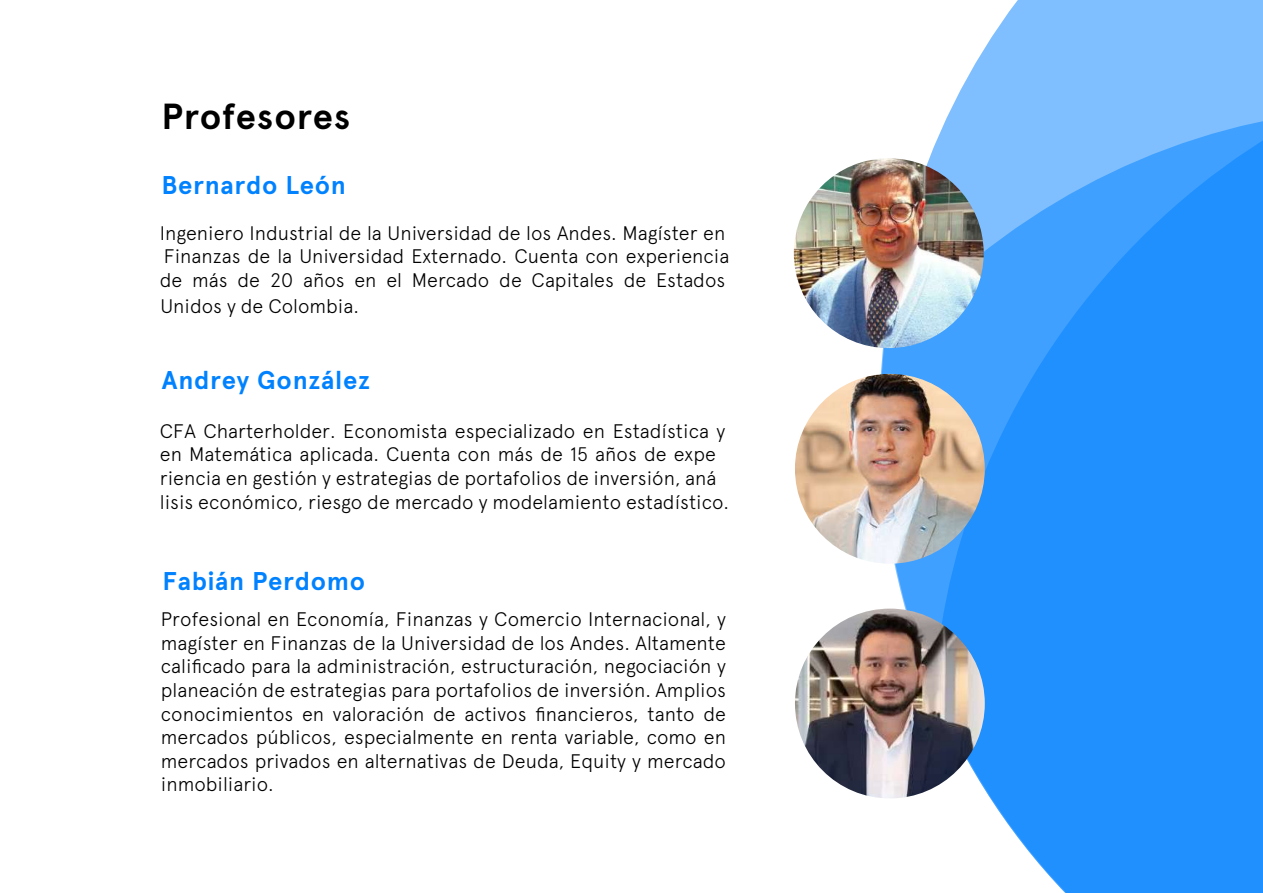
<style>
.page{position:relative;width:1263px;height:893px;background:#fff}
.page>*{position:absolute;margin:0;border:0;box-sizing:border-box;transform-origin:0 0}
.t1{font:700 36.3px "Apercu";letter-spacing:.02em;color:#000}
.t2{font:700 25.65px "Apercu";letter-spacing:.03em;color:#0082ff}
.t3{font:300 19.65px/23.5px "Apercu";color:#000}
</style>
<div class="page">
<div style="left:992px;top:0;width:271px;height:36px;background:#80bfff"></div>
<svg style="left:879px;top:152px;width:53px;height:646px;fill:#40a0ff"></svg>
<svg style="left:932px;top:36px;width:331px;height:857px;background:#3f9ffe"></svg>
<img style="left:794px;top:158px;width:190px;height:190px;border-radius:95px">
<img style="left:795px;top:609px;width:190px;height:189px;border-radius:95px">
<img style="left:795px;top:374px;width:190px;height:190px;border-radius:95px">
<h1 class="t1" style="left:162px;top:95px;width:190px">Profesores</h1>
<h2 class="t2" style="left:161px;top:170px;width:186px">Bernardo León</h2>
<p class="t3" style="left:160px;top:221px;width:571px">Ingeniero Industrial de la Universidad de los Andes. Magíster en<br>Finanzas de la Universidad Externado. Cuenta con experiencia de más de 20 años en el Mercado de Capitales de Estados</p>
<p class="t3" style="left:160px;top:294px;width:200px">Unidos y de Colombia.</p>
<h2 class="t2" style="left:162px;top:364px;width:210px">Andrey González</h2>
<p class="t3" style="left:160px;top:419px;width:571px">CFA Charterholder. Economista especializado en Estadística y en Matemática aplicada. Cuenta con más de 15 años de expe riencia en gestión y estrategias de portafolios de inversión, aná lisis económico, riesgo de mercado y modelamiento estadístico.</p>
<h2 class="t2" style="left:163px;top:565px;width:204px">Fabián Perdomo</h2>
<p class="t3" style="left:161px;top:607px;width:567px;text-align:justify">Profesional en Economía, Finanzas y Comercio Internacional, y magíster en Finanzas de la Universidad de los Andes. Altamente calificado para la administración, estructuración, negociación y planeación de estrategias para portafolios de inversión. Amplios conocimientos en valoración de activos financieros, tanto de mercados públicos, especialmente en renta variable, como en mercados privados en alternativas de Deuda, Equity y mercado inmobiliario.</p>
</div>
